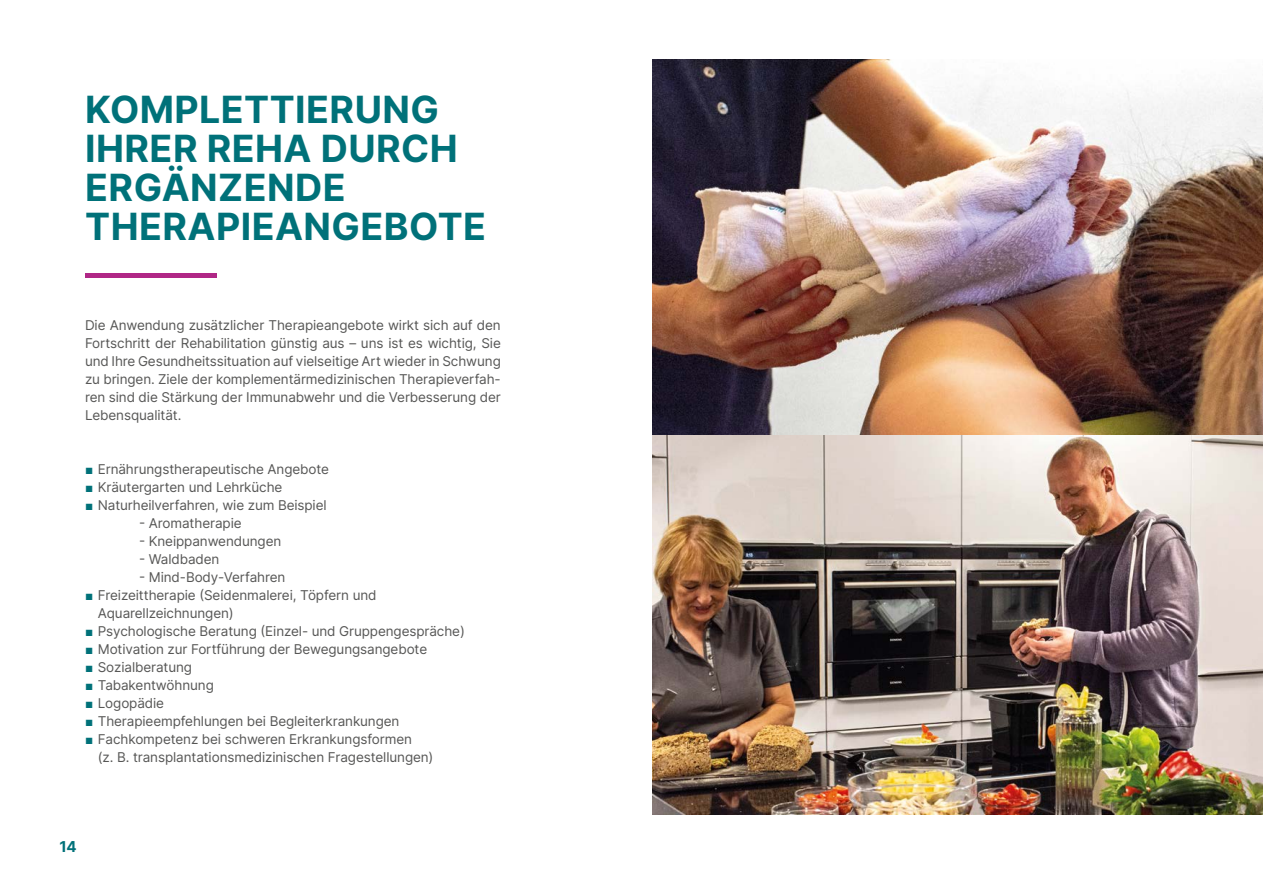
<style>
.page{position:relative;width:1263px;height:893px;background:#fff}
.page>*{position:absolute;margin:0;border:0;box-sizing:border-box;transform-origin:0 0}
.t1{font:700 37.5px/39px "Inter";letter-spacing:.01em;color:#007179}
.t2{font:700 15px "Inter";color:#007179}
.t3{font:13.5px/18px "Inter";letter-spacing:-.01em;color:#575756}
.s1{font-family:"Arial";color:#007179}
</style>
<div class="page">
<img style="left:653px;top:60px;width:610px;height:754px">
<div style="left:85px;top:273px;width:132px;height:5px;background:#b02786"></div>
<h1 class="t1" style="left:85px;top:89px;width:402px">KOMPLETTIERUNG<br>IHRER REHA DURCH<br>ERGÄNZENDE<br>THERAPIEANGEBOTE</h1>
<p class="t3" style="left:85px;top:315px;width:417px;text-align:justify">Die Anwendung zusätzlicher Therapieangebote wirkt sich auf den Fortschritt der Rehabilitation günstig aus – uns ist es wichtig, Sie und Ihre Gesundheitssituation auf vielseitige Art wieder in Schwung zu bringen. Ziele der komplementärmedizinischen Therapieverfah&shy;ren sind die Stärkung der Immunabwehr und die Verbesserung der Lebensqualität.</p>
<p class="t3" style="left:85px;top:459px;width:245px"><span class="s1">■</span> Ernährungstherapeutische Angebote</p>
<p class="t3" style="left:85px;top:477px;width:199px"><span class="s1">■</span> Kräutergarten und Lehrküche</p>
<p class="t3" style="left:85px;top:495px;width:243px"><span class="s1">■</span> Naturheilverfahren, wie zum Beispiel</p>
<p class="t3" style="left:139px;top:513px;width:104px">- Aromatherapie</p>
<p class="t3" style="left:139px;top:531px;width:144px">- Kneippanwendungen</p>
<p class="t3" style="left:139px;top:549px;width:82px">- Waldbaden</p>
<p class="t3" style="left:139px;top:567px;width:148px">- Mind-Body-Verfahren</p>
<p class="t3" style="left:98px;top:585px;width:280px;text-indent:-13px"><span class="s1">■</span> Freizeittherapie (Seidenmalerei, Töpfern und<br>Aquarellzeichnungen)</p>
<p class="t3" style="left:85px;top:621px;width:381px"><span class="s1">■</span> Psychologische Beratung (Einzel- und Gruppengespräche)</p>
<p class="t3" style="left:85px;top:639px;width:344px"><span class="s1">■</span> Motivation zur Fortführung der Bewegungsangebote</p>
<p class="t3" style="left:85px;top:657px;width:109px"><span class="s1">■</span> Sozialberatung</p>
<p class="t3" style="left:85px;top:675px;width:130px"><span class="s1">■</span> Tabakentwöhnung</p>
<p class="t3" style="left:85px;top:693px;width:81px"><span class="s1">■</span> Logopädie</p>
<p class="t3" style="left:85px;top:711px;width:316px"><span class="s1">■</span> Therapieempfehlungen bei Begleiterkrankungen</p>
<p class="t3" style="left:98px;top:729px;width:337px;text-indent:-13px"><span class="s1">■</span> Fachkompetenz bei schweren Erkrankungsformen<br>(z. B. transplantationsmedizinischen Fragestellungen)</p>
<p class="t2" style="left:60px;top:835px;width:19px">14</p>
</div>
